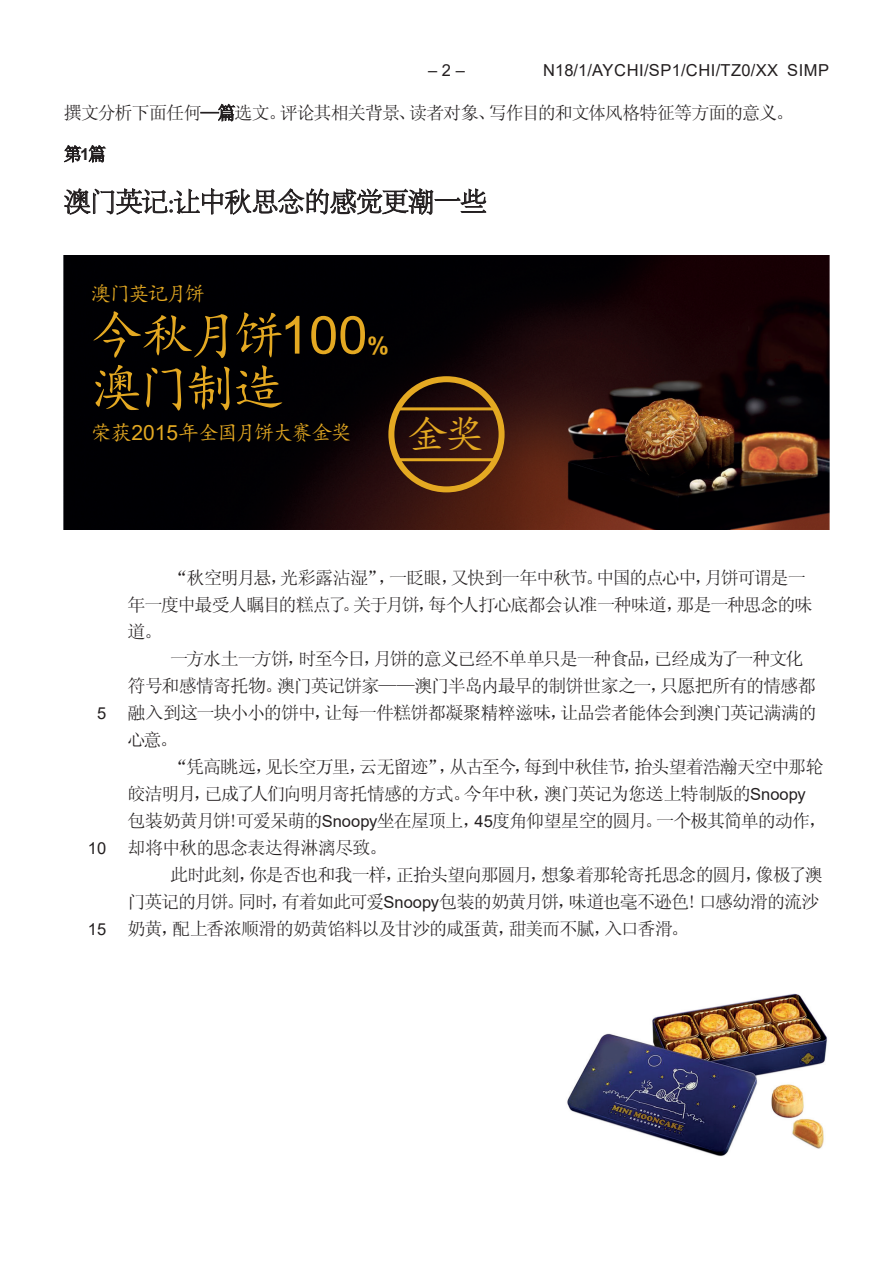
<style>
.page{position:relative;width:893px;height:1263px;background:#fff}
.page>*{position:absolute;margin:0;border:0;box-sizing:border-box;transform-origin:0 0}
.t1{font:52.5px "Kai Ti";letter-spacing:-.1em;color:#e4a922}
.t2{font:40.8px "Kai Ti";color:#e4a922}
.t3{font:300 27px "Adobe Song Std";letter-spacing:-.035em;color:#231f20}
.t4{font:21px "Kai Ti";letter-spacing:-.095em;color:#e4a922}
.t5{font:18px/27px "Sim Sun";letter-spacing:-.055em;color:#231f20}
.t6{font:16.5px "Arial";letter-spacing:.035em;color:#231f20}
.t7{font:300 16.5px "Adobe Song Std";letter-spacing:-.03em;color:#231f20}
.s1{font-family:"Arial"}
.s2{font-family:"Arial";font-weight:700;font-size:24px}
.s3{font-family:"Arial";font-size:16.5px}
</style>
<div class="page">
<svg style="left:201px;top:104px;width:35px;height:18px"></svg>
<svg style="left:64px;top:145px;width:18px;height:18px"></svg>
<svg style="left:89px;top:145px;width:17px;height:18px"></svg>
<svg style="left:64px;top:188px;width:422px;height:27px"></svg>
<img style="left:64px;top:255px;width:765px;height:275px">
<div style="left:388px;top:376px;width:117px;height:116px;border:6px solid #e4a922;border-radius:50%"></div>
<hr style="left:398px;top:407px;width:97px;height:3px;background:#e4a922">
<hr style="left:398px;top:458px;width:97px;height:3px;background:#e4a922">
<img style="left:567px;top:993px;width:261px;height:163px">
<p class="t6" style="left:428px;top:59px;width:38px">– 2 –</p>
<p class="t6" style="left:543px;top:59px;width:288px">N18 /1 /AYCHI/S P 1 / CHI/TZ0 / XX SIMP</p>
<p class="t7" style="left:85px;top:103px;width:114px">马蜂窝资讯首页</p>
<p class="t7" style="left:219px;top:103px;width:64px">每日一荐</p>
<p class="t7" style="left:304px;top:103px;width:66px">视点聚焦</p>
<p class="t7" style="left:392px;top:103px;width:66px">行业新闻</p>
<p class="t7" style="left:479px;top:103px;width:65px">节日活动</p>
<p class="t7" style="left:564px;top:103px;width:67px">旅游动态</p>
<p class="t7" style="left:652px;top:103px;width:66px">实时热点</p>
<p class="t7" style="left:740px;top:103px;width:66px">出行指南</p>
<p class="t5" style="left:64px;top:99px;width:731px">撰文分析下面任何—篇选文。评论其相关背景、读者对象、写作目的和文体风格特征等方面的意义。</p>
<h3 class="t3" style="left:64px;top:187px;width:425px">澳门英记:让中秋思念的感觉更潮一些</h3>
<p class="t4" style="left:90px;top:282px;width:116px">澳门英记月饼</p>
<h1 class="t1" style="left:90px;top:308px;width:300px">今秋月饼<span class="s1">100</span><span class="s2">%</span></h1>
<h1 class="t1" style="left:90px;top:362px;width:196px">澳门制造</h1>
<p class="t4" style="left:90px;top:422px;width:263px">荣获<span class="s1">2015</span>年全国月饼大赛金奖</p>
<h2 class="t2" style="left:407px;top:414px;width:80px">金奖</h2>
<p class="t6" style="left:97px;top:702px;width:11px">5</p>
<p class="t6" style="left:88px;top:837px;width:20px">10</p>
<p class="t6" style="left:88px;top:918px;width:20px">15</p>
<p class="t5" style="left:128px;top:564px;width:686px;text-indent:43px">“秋空明月悬，光彩露沾湿”，一眨眼，又快到一年中秋节。中国的点心中，月饼可谓是一年一度中最受人瞩目的糕点了。关于月饼，每个人打心底都会认准一种味道，那是一种思念的味道。</p>
<p class="t5" style="left:128px;top:645px;width:690px;text-indent:43px">一方水土一方饼，时至今日，月饼的意义已经不单单只是一种食品，已经成为了一种文化符号和感情寄托物。澳门英记饼家——澳门半岛内最早的制饼世家之一，只愿把所有的情感都融入到这一块小小的饼中，让每一件糕饼都凝聚精粹滋味，让品尝者能体会到澳门英记满满的心意。</p>
<p class="t5" style="left:128px;top:753px;width:701px;text-indent:43px">“凭高眺远，见长空万里，云无留迹”，从古至今，每到中秋佳节，抬头望着浩瀚天空中那轮皎洁明月，已成了人们向明月寄托情感的方式。今年中秋，澳门英记为您送上特制版的<span class="s3">Snoopy</span>包装奶黄月饼!可爱呆萌的<span class="s3">Snoopy</span>坐在屋顶上，<span class="s3">45</span>度角仰望星空的圆月。一个极其简单的动作，却将中秋的思念表达得淋漓尽致。</p>
<p class="t5" style="left:128px;top:861px;width:697px;text-indent:43px">此时此刻，你是否也和我一样，正抬头望向那圆月，想象着那轮寄托思念的圆月，像极了澳门英记的月饼。同时，有着如此可爱<span class="s3">Snoopy</span>包装的奶黄月饼，味道也毫不逊色! 口感幼滑的流沙奶黄，配上香浓顺滑的奶黄馅料以及甘沙的咸蛋黄，甜美而不腻，入口香滑。</p>
</div>
